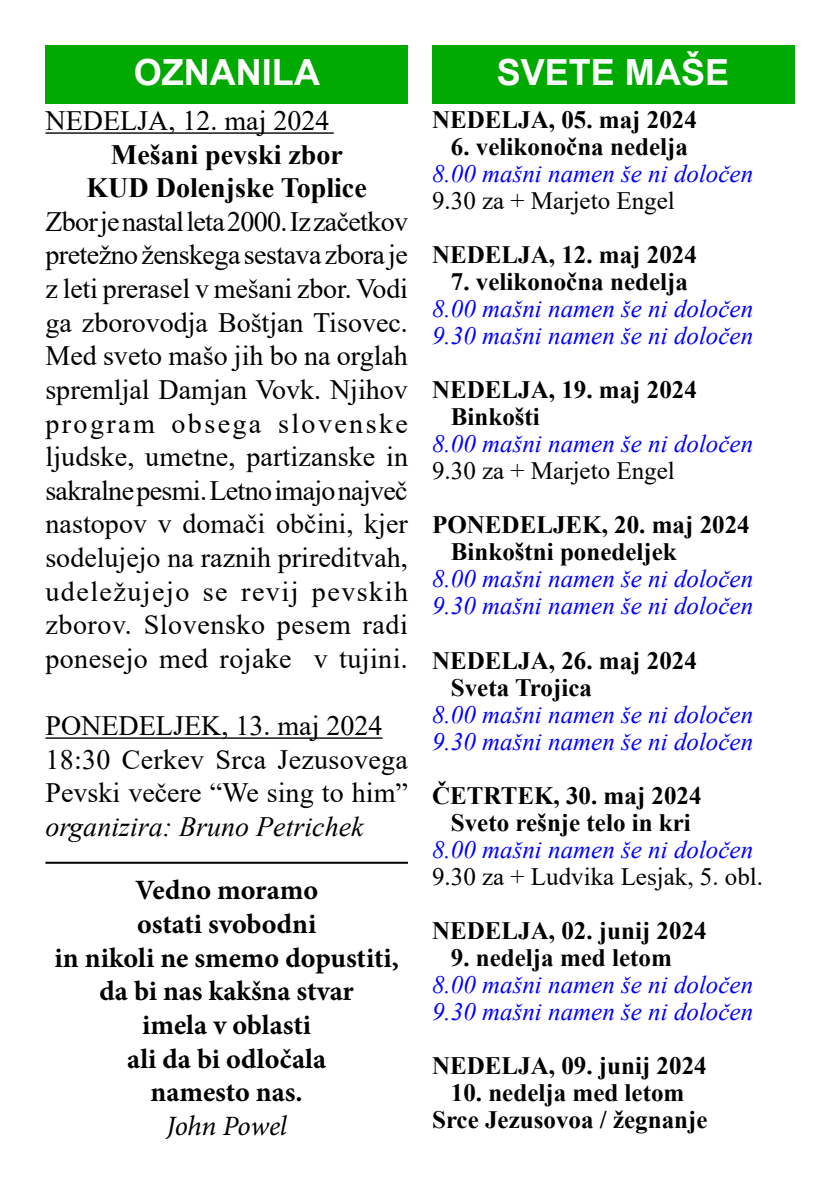
<style>
.page{position:relative;width:840px;height:1191px;background:#fff}
.page>*{position:absolute;margin:0;border:0;box-sizing:border-box;transform-origin:0 0}
.t1{font:700 36px "Arial";color:#fff}
.t2{font:28px/33.6px "Times New Roman";letter-spacing:.01em;color:#000;text-align:justify}
.t3{font:700 28px/33.6px "Minion Pro";color:#000;text-align:center}
.t4{font:700 28px/33.6px "Times New Roman";color:#000;text-align:center}
.t5{font:italic 28px "Times New Roman";color:#000}
.t6{font:italic 28px "Minion Pro";letter-spacing:-.015em;color:#000}
.t7{font:700 25px/27px "Times New Roman";color:#000}
.t8{font:italic 25px/27px "Times New Roman";color:#00f}
.t9{font:25px "Times New Roman";color:#000}
</style>
<div class="page">
<div style="left:432px;top:45px;width:362px;height:59px;background:#0a0"></div>
<hr style="left:45px;top:861px;width:363px;height:2px;background:#000">
<div style="left:45px;top:45px;width:363px;height:59px;background:#0a0"></div>
<hr style="left:45px;top:132px;width:288px;height:2px;background:#000">
<hr style="left:45px;top:737px;width:337px;height:1px;background:#000">
<p class="t1" style="left:134px;top:47px;width:187px">OZNANILA</p>
<p class="t2" style="left:45px;top:103px;width:285px">NEDELJA, 12. maj 2024</p>
<p class="t4" style="left:86px;top:137px;width:282px">Mešani pevski zbor<br>KUD Dolenjske Toplice</p>
<p class="t2" style="left:45px;top:204px;width:364px">Zbor je nastal leta 2000. Iz začetkov pretežno ženskega sestava zbora je z leti prerasel v mešani zbor. Vodi ga zborovodja Boštjan Tisovec.<br>Med sveto mašo jih bo na orglah spremljal Damjan Vovk. Njihov program obsega slovenske ljudske, umetne, partizanske in sakralne pesmi. Letno imajo največ nastopov v domači občini, kjer sodelujejo na raznih prireditvah, udeležujejo se revij pevskih zborov. Slovensko pesem radi ponesejo med rojake v tujini.</p>
<p class="t2" style="left:45px;top:708px;width:364px;text-align:left">PONEDELJEK, 13. maj 2024<br>18:30 Cerkev Srca Jezusovega<br>Pevski večere “We sing to him”</p>
<p class="t5" style="left:45px;top:807px;width:319px">organizira: Bruno Petrichek</p>
<p class="t3" style="left:55px;top:873px;width:345px">Vedno moramo<br>ostati svobodni<br>in nikoli ne smemo dopustiti, da bi nas kakšna stvar<br>imela v oblasti<br>ali da bi odločala<br>namesto nas.</p>
<p class="t6" style="left:166px;top:1106px;width:122px">John Powel</p>
<p class="t1" style="left:496px;top:47px;width:234px">SVETE MAŠE</p>
<p class="t7" style="left:432px;top:106px;width:266px">NEDELJA, 05. maj 2024</p>
<p class="t7" style="left:450px;top:133px;width:238px">6. velikonočna nedelja</p>
<p class="t8" style="left:432px;top:160px;width:322px">8.00 mašni namen še ni določen</p>
<p class="t9" style="left:432px;top:183px;width:244px">9.30 za + Marjeto Engel</p>
<p class="t7" style="left:432px;top:241px;width:266px">NEDELJA, 12. maj 2024</p>
<p class="t7" style="left:450px;top:268px;width:238px">7. velikonočna nedelja</p>
<p class="t8" style="left:432px;top:295px;width:322px">8.00 mašni namen še ni določen<br>9.30 mašni namen še ni določen</p>
<p class="t7" style="left:450px;top:376px;width:247px;text-indent:-19px">NEDELJA, 19. maj 2024<br>Binkošti</p>
<p class="t8" style="left:432px;top:430px;width:322px">8.00 mašni namen še ni določen</p>
<p class="t9" style="left:432px;top:453px;width:244px">9.30 za + Marjeto Engel</p>
<p class="t7" style="left:450px;top:511px;width:300px;text-indent:-19px">PONEDELJEK, 20. maj 2024<br>Binkoštni ponedeljek</p>
<p class="t8" style="left:432px;top:565px;width:322px">8.00 mašni namen še ni določen<br>9.30 mašni namen še ni določen</p>
<p class="t7" style="left:450px;top:646px;width:247px;text-indent:-19px">NEDELJA, 26. maj 2024<br>Sveta Trojica</p>
<p class="t8" style="left:432px;top:700px;width:322px">8.00 mašni namen še ni določen<br>9.30 mašni namen še ni določen</p>
<p class="t7" style="left:432px;top:781px;width:271px;text-align:center">ČETRTEK, 30. maj 2024<br>Sveto rešnje telo in kri</p>
<p class="t8" style="left:432px;top:835px;width:322px">8.00 mašni namen še ni določen</p>
<p class="t9" style="left:432px;top:858px;width:332px">9.30 za + Ludvika Lesjak, 5. obl.</p>
<p class="t7" style="left:432px;top:916px;width:276px">NEDELJA, 02. junij 2024</p>
<p class="t7" style="left:450px;top:943px;width:222px">9. nedelja med letom</p>
<p class="t8" style="left:432px;top:970px;width:322px">8.00 mašni namen še ni določen<br>9.30 mašni namen še ni določen</p>
<p class="t7" style="left:432px;top:1051px;width:276px">NEDELJA, 09. junij 2024</p>
<p class="t7" style="left:432px;top:1078px;width:277px;text-align:center">10. nedelja med letom<br>Srce Jezusovoa / žegnanje</p>
</div>
